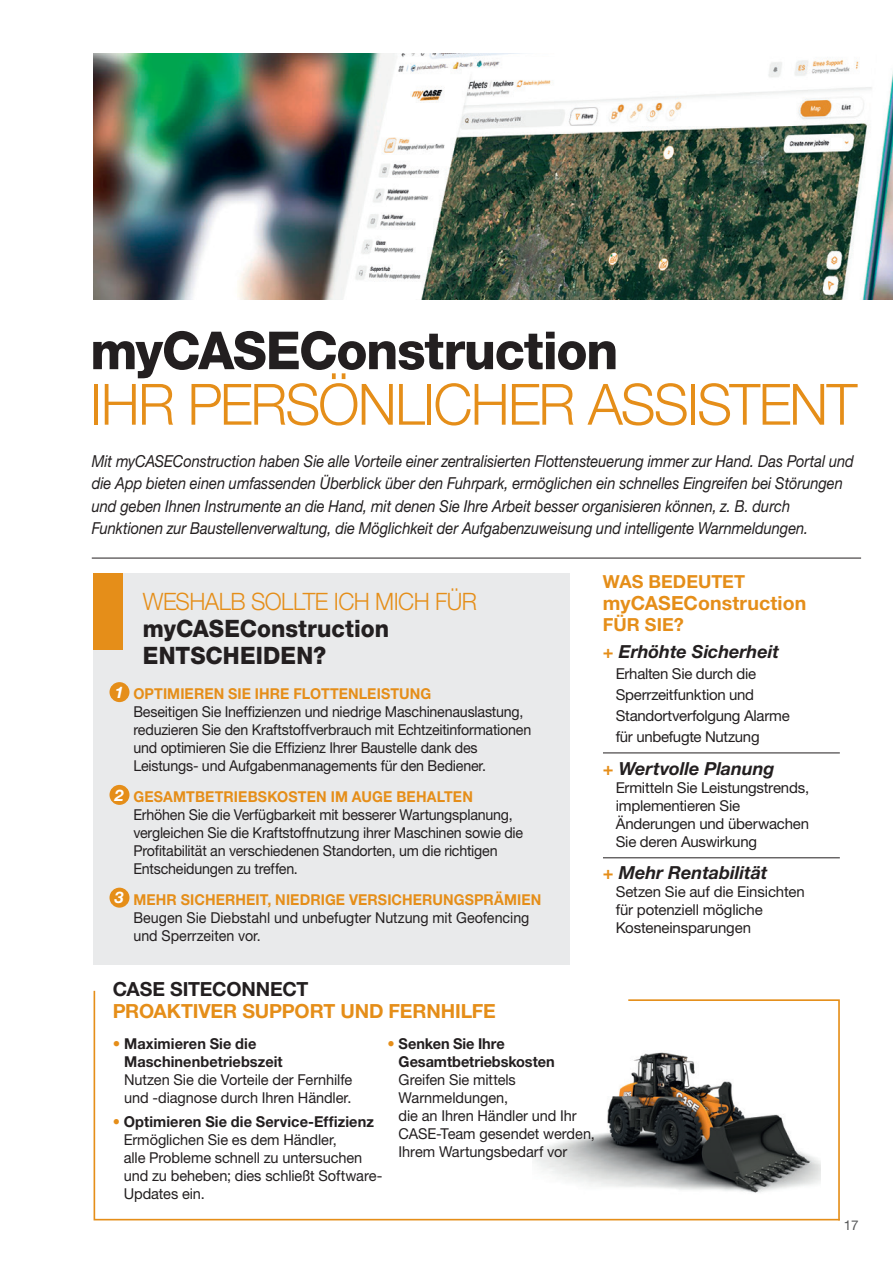
<style>
.page{position:relative;width:893px;height:1263px;background:#fff}
.page>*{position:absolute;margin:0;border:0;box-sizing:border-box;transform-origin:0 0}
.t1{font:300 57px "Helvetica Neue LT Pro";letter-spacing:-.035em;color:#e58e19}
.t2{font:800 52.5px "Helvetica Neue LT Pro";letter-spacing:-.025em;color:#231f20}
.t3{font:800 24px/27px "Helvetica Neue LT Pro";color:#231f20;scale:.95 1}
.t4{font:300 24px "Helvetica Neue LT Pro";letter-spacing:-.025em;color:#e58e19;scale:.95 1}
.t5{font:700 19.5px "Helvetica Neue LT Pro";letter-spacing:-.005em;color:#e58e19}
.t6{font:700 19.5px "Helvetica Neue LT Pro";letter-spacing:-.015em;color:#231f20}
.t7{font:italic 700 18px/26.5px "Helvetica Neue LT Pro";color:#231f20}
.t8{font:700 18px "Helvetica Neue LT Pro";color:#e58e19}
.t9{font:italic 16.5px/22.5px "Helvetica Neue LT Std";letter-spacing:-.005em;color:#231f20;scale:.89 1}
.t10{font:15px/18px "Helvetica Neue LT Pro";letter-spacing:-.01em;color:#231f20;scale:.95 1}
.t11{font:15px/18px "Helvetica Neue LT Pro";letter-spacing:-.01em;color:#231f20}
.t12{font:700 15px/18px "Helvetica Neue LT Pro";color:#231f20}
.t13{font:13.5px "Helvetica Neue LT Pro";color:#57585a}
.s1{font-weight:700;font-style:italic;font-size:16.05px;color:#fff}
.s2{font-weight:700;color:#e58e19}
.s3{font-style:normal;color:#e58e19}
.s4{color:#e58e19}
.s5{font-weight:700}
</style>
<div class="page">
<img style="left:94px;top:53px;width:799px;height:247px">
<div style="left:94px;top:573px;width:476px;height:391px;background:#e9eaeb"></div>
<div style="left:94px;top:573px;width:29px;height:76px;background:#e58e19"></div>
<svg style="left:93px;top:990px;width:534px;height:231px"></svg>
<svg style="left:627px;top:999px;width:213px;height:222px"></svg>
<img style="left:532px;top:1029px;width:289px;height:181px">
<hr style="left:603px;top:752px;width:237px;height:1px;background:#231f20">
<hr style="left:603px;top:857px;width:237px;height:1px;background:#231f20">
<hr style="left:92px;top:558px;width:769px;height:1px;background:#231f20">
<div style="left:109px;top:682px;width:20px;height:20px;background:#e58e19;border-radius:50%"></div>
<div style="left:109px;top:785px;width:20px;height:20px;background:#e58e19;border-radius:50%"></div>
<div style="left:109px;top:888px;width:20px;height:20px;background:#e58e19;border-radius:50%"></div>
<h2 class="t2" style="left:90px;top:319px;width:529px">myCASEConstruction</h2>
<h1 class="t1" style="left:90px;top:370px;width:768px">IHR PERSÖNLICHER ASSISTENT</h1>
<p class="t9" style="left:92px;top:449px;width:858px">Mit myCASEConstruction haben Sie alle Vorteile einer zentralisierten Flottensteuerung immer zur Hand. Das Portal und die App bieten einen umfassenden Überblick über den Fuhrpark, ermöglichen ein schnelles Eingreifen bei Störungen und geben Ihnen Instrumente an die Hand, mit denen Sie Ihre Arbeit besser organisieren können, z. B. durch Funktionen zur Baustellenverwaltung, die Möglichkeit der Aufgabenzuweisung und intelligente Warnmeldungen.</p>
<h3 class="t4" style="left:143px;top:586px;width:353px">WESHALB SOLLTE ICH MICH FÜR</h3>
<h3 class="t3" style="left:143px;top:614px;width:261px">myCASEConstruction<br>ENTSCHEIDEN?</h3>
<p class="t10" style="left:133px;top:684px;width:420px;text-indent:-19px"><span class="s1">1</span> <span class="s2">OPTIMIEREN SIE IHRE FLOTTENLEISTUNG<br></span>Beseitigen Sie Ineffizienzen und niedrige Maschinenauslastung, reduzieren Sie den Kraftstoffverbrauch mit Echtzeitinformationen und optimieren Sie die Effizienz Ihrer Baustelle dank des Leistungs- und Aufgabenmanagements für den Bediener.</p>
<p class="t10" style="left:133px;top:787px;width:412px;text-indent:-19px"><span class="s1">2</span> <span class="s2">GESAMTBETRIEBSKOSTEN IM AUGE BEHALTEN </span>Erhöhen Sie die Verfügbarkeit mit besserer Wartungsplanung, vergleichen Sie die Kraftstoffnutzung ihrer Maschinen sowie die Profitabilität an verschiedenen Standorten, um die richtigen Entscheidungen zu treffen.</p>
<p class="t10" style="left:133px;top:890px;width:431px;text-indent:-19px"><span class="s1">3</span> <span class="s2">MEHR SICHERHEIT, NIEDRIGE VERSICHERUNGSPRÄMIEN<br></span>Beugen Sie Diebstahl und unbefugter Nutzung mit Geofencing und Sperrzeiten vor.</p>
<p class="t8" style="left:603px;top:570px;width:144px">WAS BEDEUTET</p>
<h3 class="t5" style="left:603px;top:591px;width:205px">myCASEConstruction</h3>
<p class="t7" style="left:603px;top:611px;width:178px"><span class="s3">FÜR SIE?<br></span><span class="s4">+</span> Erhöhte Sicherheit</p>
<p class="t11" style="left:616px;top:663px;width:175px;line-height:21px">Erhalten Sie durch die<br>Sperrzeitfunktion und<br>Standortverfolgung Alarme für unbefugte Nutzung</p>
<p class="t7" style="left:603px;top:754px;width:173px"><span class="s4">+</span> Wertvolle Planung</p>
<p class="t11" style="left:616px;top:778px;width:195px">Ermitteln Sie Leistungstrends, implementieren Sie<br>Änderungen und überwachen<br>Sie deren Auswirkung</p>
<p class="t7" style="left:603px;top:859px;width:166px"><span class="s4">+</span> Mehr Rentabilität</p>
<p class="t11" style="left:616px;top:883px;width:191px">Setzen Sie auf die Einsichten für potenziell mögliche<br>Kosteneinsparungen</p>
<h3 class="t6" style="left:113px;top:976px;width:197px">CASE SITECONNECT</h3>
<h3 class="t5" style="left:113px;top:999px;width:385px">PROAKTIVER SUPPORT UND FERNHILFE</h3>
<p class="t12" style="left:124px;top:1034px;width:160px;text-indent:-11px"><span class="s4">•</span> Maximieren Sie die<br>Maschinenbetriebszeit</p>
<p class="t11" style="left:124px;top:1070px;width:230px">Nutzen Sie die Vorteile der Fernhilfe und -diagnose durch Ihren Händler.</p>
<p class="t11" style="left:124px;top:1113px;width:260px;text-indent:-11px"><span class="s2">•</span> <span class="s5">Optimieren Sie die Service-Effizienz<br></span>Ermöglichen Sie es dem Händler,<br>alle Probleme schnell zu untersuchen und zu beheben; dies schließt Software-<br>Updates ein.</p>
<p class="t12" style="left:399px;top:1034px;width:157px;text-indent:-11px"><span class="s4">•</span> Senken Sie Ihre<br>Gesamtbetriebskosten</p>
<p class="t11" style="left:399px;top:1070px;width:198px">Greifen Sie mittels<br>Warnmeldungen,<br>die an Ihren Händler und Ihr<br>CASE-Team gesendet werden,<br>Ihrem Wartungsbedarf vor</p>
<p class="t13" style="left:844px;top:1217px;width:17px">17</p>
</div>
